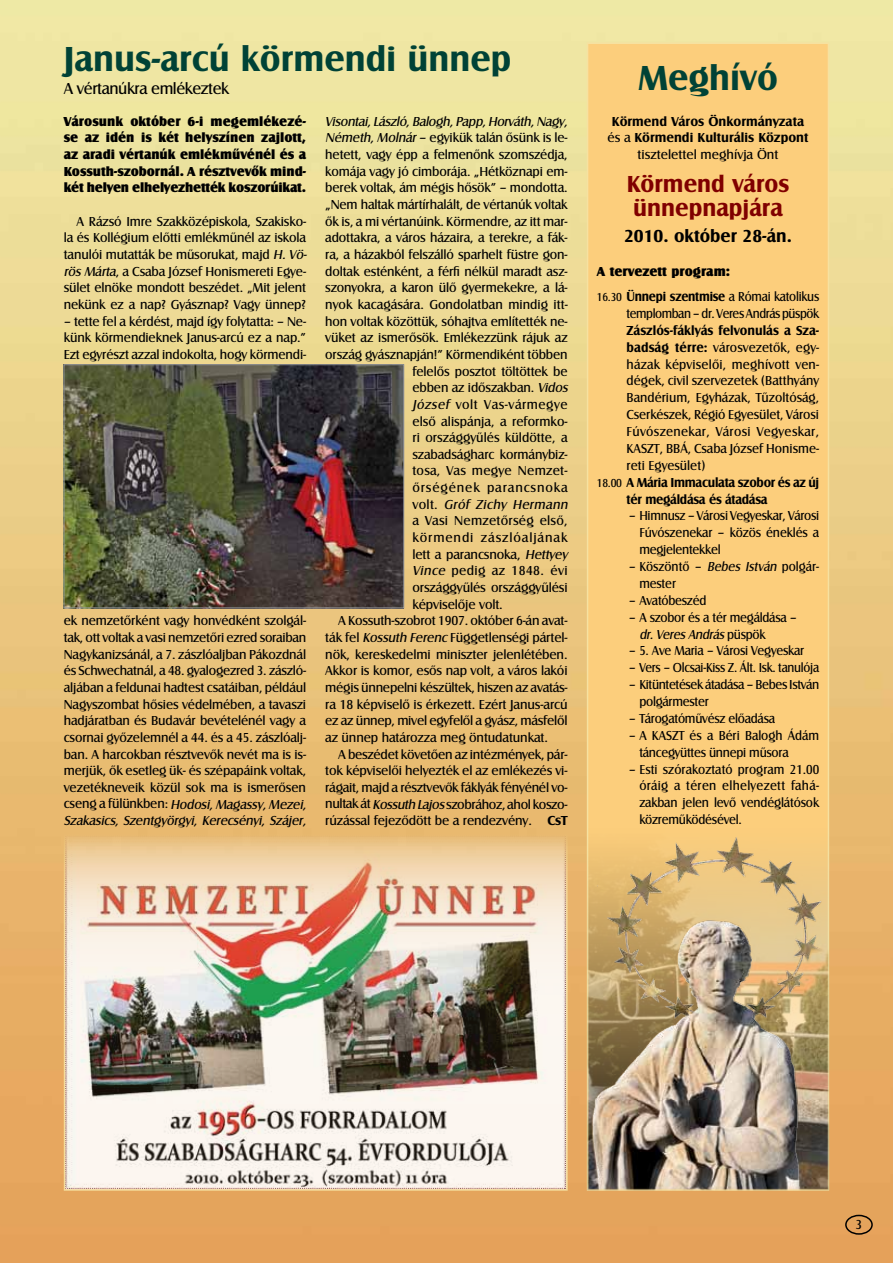
<style>
.page{position:relative;width:893px;height:1263px;background:#fff}
.page>*{position:absolute;margin:0;border:0;box-sizing:border-box;transform-origin:0 0}
.t1{font:36px "Hu Castle T Bold";color:#004236}
.t2{font:24px/24px "Hu Castle T Bold";color:#800000}
.t3{font:18px "Hu Castle T Bold";color:#000}
.t4{font:16.5px "Hu Castle T Book";letter-spacing:-.025em;color:#000}
.t5{font:13.5px/16.6px "Hu Castle T Book";letter-spacing:-.01em;color:#000}
.t6{font:13.5px/16.8px "Hu Castle T Book";letter-spacing:-.01em;color:#000;scale:.95 1}
.t7{font:13.5px/16.6px "Hu Castle T Ult";letter-spacing:-.005em;color:#000;text-align:justify}
.t8{font:13.5px/16.6px "Hu Castle T Bold";color:#000;text-align:center}
.t9{font:italic 13.5px "Hu Castle T Book";color:#000}
.t10{font:13.5px/16.8px "Hu Castle T Bold";letter-spacing:-.02em;color:#000;scale:.95 1}
.t11{font:13.5px/16.8px "Hu Castle T Book";letter-spacing:-.03em;color:#000;scale:.95 1}
.t12{font:13.5px "Hu Castle T Book";letter-spacing:.015em;color:#000}
.t13{font:13.5px "Hu Castle T Book";letter-spacing:-.03em;color:#000}
.t14{font:13.5px "Hu Castle T Bold";letter-spacing:-.02em;color:#000;scale:.93 1}
.t15{font:13.5px "Hu Castle T Book";letter-spacing:-.035em;color:#000;scale:.93 1}
.t16{font:13.5px "Hu Castle T Book";letter-spacing:.04em;color:#000}
.t17{font:13.5px "Hu Castle T Book";letter-spacing:.065em;color:#000}
.t18{font:13.5px "Hu Castle T Book";letter-spacing:.06em;color:#000}
.t19{font:13.5px "Hu Castle T Book";letter-spacing:.03em;color:#000}
.s1{font-style:italic}
.s2{font-style:normal}
.s3{font-family:"Hu Castle T Bold"}
.s4{font-family:"Hu Castle T Book"}
.s5{font-family:"Hu Castle T Book";font-size:12px}
</style>
<div class="page">
<img style="left:0;top:0;width:893px;height:1263px">
<img style="left:67px;top:837px;width:498px;height:351px">
<div style="left:64px;top:834px;width:504px;height:357px;border:2px solid #f6e1a0"></div>
<img style="left:64px;top:364px;width:340px;height:242px">
<div style="left:64px;top:365px;width:340px;height:243px;border:1px solid #939598"></div>
<div style="left:845px;top:1215px;width:28px;height:20px;border:2px solid #000;border-radius:50%"></div>
<div style="left:588px;top:43px;width:240px;height:1147px;background:#fcce7c"></div>
<img style="left:587px;top:825px;width:242px;height:366px">
<h1 class="t1" style="left:64px;top:39px;width:449px">Janus-arcú körmendi ünnep</h1>
<p class="t4" style="left:64px;top:80px;width:167px">A vértanúkra emlékeztek</p>
<p class="t7" style="left:64px;top:113px;width:244px">Városunk október 6-i megemlékezé&shy;se az idén is két helyszínen zajlott, az aradi vértanúk emlékmûvénél és a Kossuth-szobornál. A résztvevôk mind&shy;két helyen elhelyezhették koszorúikat.</p>
<p class="t5" style="left:64px;top:213px;width:246px;text-indent:13px">A Rázsó Imre Szakközépiskola, Szakisko&shy;la és Kollégium elôtti emlékmûnél az iskola tanulói mutatták be mûsorukat, majd <span class="s1">H. Vö&shy;rös Márta</span>, a Csaba József Honismereti Egye&shy;sület elnöke mondott beszédet. „Mit jelent nekünk ez a nap? Gyásznap? Vagy ünnep?</p>
<p class="t5" style="left:64px;top:313px;width:244px;text-align:justify">– tette fel a kérdést, majd így folytatta: – Ne&shy;künk körmendieknek Janus-arcú ez a nap.” Ezt egyrészt azzal indokolta, hogy körmendi-</p>
<p class="t5" style="left:64px;top:612px;width:247px">ek nemzetôrként vagy honvédként szolgál&shy;tak, ott voltak a vasi nemzetôri ezred soraiban Nagykanizsánál, a 7. zászlóaljban Pákozdnál és Schwechatnál, a 48. gyalogezred 3. zászló&shy;aljában a feldunai hadtest csatáiban, például Nagyszombat hôsies védelmében, a tavaszi hadjáratban és Budavár bevételénél vagy a csornai gyôzelemnél a 44. és a 45. zászlóalj&shy;ban. A harcokban résztvevôk nevét ma is is&shy;merjük, ôk esetleg ük- és szépapáink voltak, vezetékneveik közül sok ma is ismerôsen c s e n g a f ü l ü n k b e n : <span class="s1">Hodosi,Magassy,Mezei, Szakasics, Szentgyörgyi, Kerecsényi, Szájer,</span></p>
<p class="t9" style="left:325px;top:114px;width:246px">Visontai,László,Balogh,Papp,Horváth,Nagy,</p>
<p class="t5" style="left:325px;top:129px;width:244px"><span class="s1">Németh,Molnár</span>– egyikük talán ôsünk is le-</p>
<p class="t5" style="left:325px;top:146px;width:244px">hetett, vagy épp a felmenônk szomszédja,</p>
<p class="t5" style="left:325px;top:163px;width:244px">komája vagy jó cimborája. „Hétköznapi em-</p>
<p class="t5" style="left:325px;top:179px;width:244px">berek voltak, ám mégis hôsök” – mondotta.</p>
<p class="t5" style="left:325px;top:196px;width:244px">„Nem haltak mártírhalált, de vértanúk voltak</p>
<p class="t5" style="left:325px;top:213px;width:244px">ôk is, a mi vértanúink. Körmendre, az itt mar-</p>
<p class="t5" style="left:325px;top:229px;width:244px">adottakra, a város házaira, a terekre, a fák-</p>
<p class="t5" style="left:325px;top:246px;width:244px">ra, a házakból felszálló sparhelt füstre gon-</p>
<p class="t5" style="left:325px;top:263px;width:244px">doltak esténként, a férfi nélkül maradt as -</p>
<p class="t5" style="left:325px;top:279px;width:244px">szonyokra, a karon ülô gyermekekre, a lá-</p>
<p class="t5" style="left:325px;top:296px;width:244px">nyok kacagására. Gondolatban mindig itt-</p>
<p class="t5" style="left:325px;top:313px;width:244px">hon voltak közöttük, sóhajtva említették ne-</p>
<p class="t5" style="left:325px;top:329px;width:244px">vüket az ismerôsök. Emlékezzünk rájuk az</p>
<p class="t5" style="left:325px;top:346px;width:244px">ország gyásznapján!” Körmendiként többen</p>
<p class="t5" style="left:412px;top:362px;width:157px">felelôs posztot töltöttek be</p>
<p class="t5" style="left:412px;top:379px;width:159px">ebben az idôszakban. <span class="s1">Vidos</span></p>
<p class="t16" style="left:412px;top:397px;width:157px"><span class="s1">József</span> volt Vas-vármegye</p>
<p class="t5" style="left:412px;top:413px;width:157px">elsô alispánja, a reformko-</p>
<p class="t5" style="left:412px;top:429px;width:157px">ri országgyûlés küldötte, a</p>
<p class="t5" style="left:412px;top:446px;width:157px">szabadságharc kormánybiz-</p>
<p class="t12" style="left:412px;top:463px;width:157px">tosa, Vas megye Nemzet-</p>
<p class="t18" style="left:412px;top:480px;width:157px">ôrségének parancsnoka</p>
<p class="t9" style="left:412px;top:497px;width:159px"><span class="s2">v o l t .</span> Gróf Zichy Hermann</p>
<p class="t12" style="left:412px;top:513px;width:157px">a Vasi Nemzetôrség elsô,</p>
<p class="t17" style="left:412px;top:530px;width:157px">körmendi zászlóaljának</p>
<p class="t5" style="left:412px;top:546px;width:157px">lett a parancsnoka, <span class="s1">Hettyey</span></p>
<p class="t19" style="left:412px;top:563px;width:157px"><span class="s1">Vince</span> pedig az 1848. évi</p>
<p class="t5" style="left:412px;top:579px;width:157px">országgyûlés országgyûlési</p>
<p class="t5" style="left:412px;top:596px;width:92px">képviselôje volt.</p>
<p class="t5" style="left:338px;top:612px;width:231px">A Kossuth-szobrot 1907. október 6-án avat-</p>
<p class="t5" style="left:325px;top:629px;width:244px">ták fel <span class="s1">Kossuth Ferenc</span> Függetlenségi pártel-</p>
<p class="t5" style="left:325px;top:646px;width:244px">nök, kereskedelmi miniszter jelenlétében.</p>
<p class="t5" style="left:325px;top:662px;width:244px">Akkor is komor, esôs nap volt, a város lakói</p>
<p class="t5" style="left:325px;top:679px;width:244px">mégis ünnepelni készültek, hiszen az avatás-</p>
<p class="t5" style="left:325px;top:696px;width:244px">ra 18 képviselô is érkezett. Ezért Janus-arcú</p>
<p class="t5" style="left:325px;top:712px;width:244px">ez az ünnep, mivel egyfelôl a gyász, másfelôl</p>
<p class="t5" style="left:325px;top:729px;width:224px">az ünnep határozza meg öntudatunkat.</p>
<p class="t5" style="left:338px;top:745px;width:231px">A beszédet követôen az intézmények, pár-</p>
<p class="t5" style="left:325px;top:762px;width:244px">tok képviselôi helyezték el az emlékezés vi-</p>
<p class="t5" style="left:325px;top:779px;width:244px">rágait, majd a résztvevôk fáklyák fényénél vo-</p>
<p class="t13" style="left:325px;top:796px;width:244px">nultak át <span class="s1">Kossuth Lajos</span>szobrához, ahol koszo-</p>
<p class="t5" style="left:325px;top:812px;width:244px">rúzással fejezôdött be a rendezvény. <span class="s3">CsT</span></p>
<h1 class="t1" style="left:638px;top:57px;width:141px">Meghívó</h1>
<p class="t8" style="left:607px;top:113px;width:202px">Körmend Város Önkormányzata <span class="s4">és a</span> Körmendi Kulturális Központ</p>
<p class="t5" style="left:637px;top:146px;width:142px">tisztelettel meghívja Önt</p>
<h2 class="t2" style="left:627px;top:172px;width:164px">Körmend város ünnepnapjára</h2>
<h3 class="t3" style="left:624px;top:226px;width:169px">2010. október 28-án.</h3>
<p class="t7" style="left:597px;top:262px;width:135px">A tervezett program:</p>
<p class="t14" style="left:597px;top:289px;width:241px"><span class="s5">16.30</span> Ünnepi szentmise <span class="s4">a Római katolikus</span></p>
<p class="t15" style="left:627px;top:306px;width:208px">templomban – dr. Veres András püspök</p>
<p class="t8" style="left:627px;top:322px;width:194px">Zászlós-fáklyás felvonulás a Sza-</p>
<p class="t5" style="left:627px;top:339px;width:194px;text-align:justify"><span class="s3">badság térre:</span> városvezetôk, egy&shy;házak képviselôi, meghívott ven&shy;dégek, civil szervezetek (Batthyány Bandérium, Egyházak, Tûzoltóság, Cserkészek, Régió Egyesület, Városi Fúvószenekar, Városi Vegyeskar, KASZT, BBÁ, Csaba József Honisme&shy;reti Egyesület)</p>
<p class="t10" style="left:627px;top:473px;width:204px;text-indent:-30px"><span class="s5">18.00</span> A Mária Immaculata szobor és az új tér megáldása és átadása</p>
<p class="t6" style="left:639px;top:507px;width:191px;text-align:justify;text-indent:-10px">– Himnusz – Városi Vegyeskar, Városi Fúvószenekar – közös éneklés a megjelentekkel</p>
<p class="t6" style="left:639px;top:558px;width:191px;text-indent:-10px">– Köszöntô – <span class="s1">Bebes István</span> polgár&shy;mester</p>
<p class="t6" style="left:629px;top:592px;width:83px">– Avatóbeszéd</p>
<p class="t6" style="left:639px;top:609px;width:167px;text-indent:-10px">– A szobor és a tér megáldása – <span class="s1">dr.VeresAndrás</span>p ü s p ö k</p>
<p class="t6" style="left:629px;top:642px;width:186px">– 5. Ave Maria – Városi Vegyeskar</p>
<p class="t6" style="left:629px;top:659px;width:202px">– Vers – Olcsai-Kiss Z. Ált. Isk. tanulója</p>
<p class="t11" style="left:639px;top:676px;width:191px;text-indent:-10px">– Kitüntetések átadása – Bebes István polgármester</p>
<p class="t6" style="left:629px;top:710px;width:155px">– Tárogatómûvész elôadása</p>
<p class="t6" style="left:639px;top:727px;width:191px;text-indent:-10px">– A KASZT és a Béri Balogh Ádám táncegyüttes ünnepi mûsora</p>
<p class="t6" style="left:639px;top:760px;width:191px;text-align:justify;text-indent:-10px">– Esti szórakoztató program 21.00 óráig a téren elhelyezett fahá&shy;zakban jelen levô vendéglátósok közremûködésével.</p>
<p class="t5" style="left:855px;top:1216px;width:8px">3</p>
</div>
